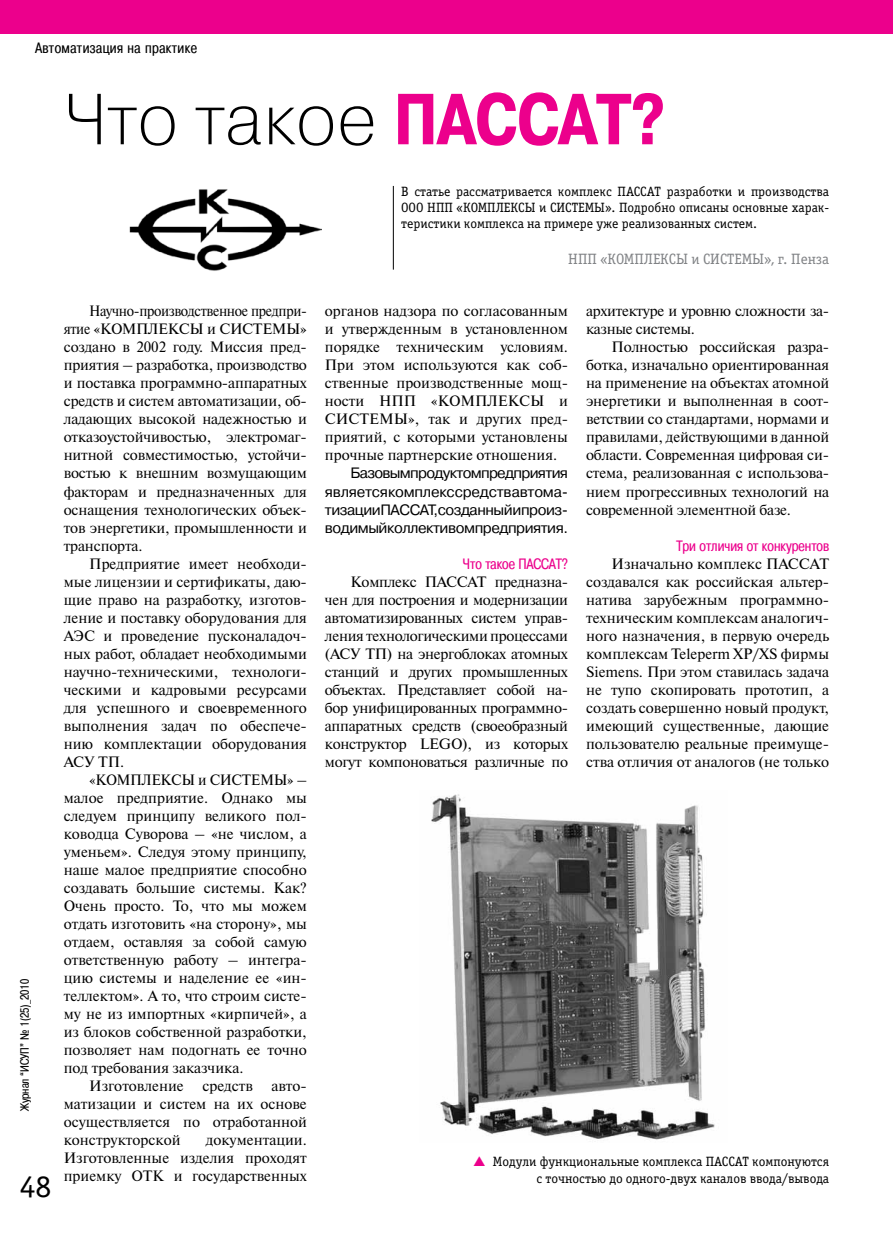
<style>
.page{position:relative;width:893px;height:1234px;background:#fff}
.page>*{position:absolute;margin:0;border:0;box-sizing:border-box;transform-origin:0 0}
.t1{font:72px "Pragmatica Light C";color:#000}
.t2{font:31.5px "Officina Serif C";color:#000}
.t3{font:15px/18px "Newton C";color:#000;text-align:justify}
.t4{font:15px/18px "Newton C";color:#000;text-align:justify;scale:.96 1}
.t5{font:15px/18px "Newton C";color:#000;text-align:justify;scale:.92 1}
.t6{font:15px/18px "Pragmatica C";letter-spacing:-.03em;color:#000;text-align:justify}
.t7{font:15px/18px "Newton C";letter-spacing:-.02em;color:#000}
.t8{font:15px "Pragmatica Cond C";color:#ec008c}
.t9{font:15px "Officina Serif C";color:#808285}
.t10{font:15px "Pragmatica Cond C";letter-spacing:.03em;color:#000}
.t11{font:13.5px/16.2px "Officina Serif C";color:#000;text-align:justify}
.t12{font:12px "Pragmatica Cond C";color:#000}
.s1{font-family:"Pragmatica Cond C";font-weight:700;color:#ec008c}
</style>
<div class="page">
<div style="left:0;top:0;width:893px;height:34px;background:#ec008c"></div>
<hr style="left:393px;top:186px;width:1px;height:83px;background:#000">
<img style="left:129px;top:189px;width:192px;height:82px">
<img style="left:431px;top:794px;width:284px;height:346px">
<p class="t10" style="left:35px;top:39px;width:163px">Автоматизация на практике</p>
<h1 class="t1" style="left:64px;top:79px;width:602px">Что такое <span class="s1">ПАССАТ?</span></h1>
<p class="t12" style="left:18px;top:1110px;width:134px;rotate:-90deg">Журнал “ИСУП” № 1(25)_2010</p>
<h2 class="t2" style="left:20px;top:1168px;width:33px">48</h2>
<p class="t5" style="left:64px;top:302px;width:266px;text-indent:26px">Научно-производственное предпри&shy;ятие «КОМПЛЕКСЫ и СИСТЕМЫ» создано в 2002 году. Миссия пред&shy;приятия – разработка, производство и поставка программно-аппаратных средств и систем автоматизации, об&shy;ладающих высокой надежностью и отказоустойчивостью, электромаг&shy;нитной совместимостью, устойчи&shy;востью к внешним возмущающим факторам и предназначенных для оснащения технологических объек&shy;тов энергетики, промышленности и транспорта.</p>
<p class="t3" style="left:64px;top:554px;width:245px;text-indent:26px">Предприятие имеет необходи&shy;мые лицензии и сертификаты, даю&shy;щие право на разработку, изготов&shy;ление и поставку оборудования для АЭС и проведение пусконаладоч&shy;ных работ, обладает необходимыми научно-техническими, технологи&shy;ческими и кадровыми ресурсами для успешного и своевременного выполнения задач по обеспече&shy;нию комплектации оборудования АСУ ТП.</p>
<p class="t4" style="left:64px;top:770px;width:255px;text-indent:26px">«КОМПЛЕКСЫ и СИСТЕМЫ» – малое предприятие. Однако мы следуем принципу великого пол&shy;ководца Суворова – «не числом, а уменьем». Следуя этому принципу, наше малое предприятие способно создавать большие системы. Как?<br>Очень просто. То, что мы можем отдать изготовить «на сторону», мы отдаем, оставляя за собой самую ответственную работу – интегра&shy;цию системы и наделение ее «ин&shy;теллектом». А то, что строим систе&shy;му не из импортных «кирпичей», а из блоков собственной разработки, позволяет нам подогнать ее точно под требования заказчика.</p>
<p class="t3" style="left:64px;top:1076px;width:245px;text-indent:26px">Изготовление средств авто&shy;матизации и систем на их основе осуществляется по отработанной конструкторской</p>
<p class="t3" style="left:64px;top:1130px;width:245px;text-indent:142px">документации.<br>Изготовленные изделия проходят приемку ОТК и государственных</p>
<p class="t11" style="left:401px;top:184px;width:430px">В статье рассматривается комплекс ПАССАТ разработки и производства ООО НПП «КОМПЛЕКСЫ и СИСТЕМЫ». Подробно описаны основные харак&shy;теристики комплекса на примере уже реализованных систем.</p>
<p class="t9" style="left:568px;top:250px;width:262px">НПП «КОМПЛЕКСЫ и СИСТЕМЫ», г. Пенза</p>
<p class="t3" style="left:325px;top:302px;width:245px">органов надзора по согласованным и утвержденным в установленном порядке техническим условиям.<br>При этом используются как соб&shy;ственные производственные мощ&shy;ности НПП «КОМПЛЕКСЫ и СИСТЕМЫ», так и других пред&shy;приятий, с которыми установлены прочные партнерские отношения.</p>
<p class="t6" style="left:325px;top:464px;width:245px;text-indent:26px">Базовым продуктом предприятия является комплекс средств автома&shy;тизации ПАССАТ, созданный и произ&shy;водимый коллективом предприятия.</p>
<p class="t8" style="left:463px;top:555px;width:107px">Что такое ПАССАТ?</p>
<p class="t3" style="left:325px;top:572px;width:245px;text-indent:26px">Комплекс ПАССАТ предназна&shy;чен для построения и модернизации автоматизированных систем управ&shy;ления технологическими процессами (АСУ ТП) на энергоблоках атомных станций и других промышленных объектах. Представляет собой на&shy;бор унифицированных программно&shy;аппаратных средств (своеобразный конструктор LEGO), из которых могут компоноваться различные по</p>
<p class="t7" style="left:586px;top:302px;width:245px">архитектуре и уровню сложности за&shy;казные системы.</p>
<p class="t3" style="left:586px;top:338px;width:245px;text-indent:26px">Полностью российская разра&shy;ботка, изначально ориентированная на применение на объектах атомной энергетики и выполненная в соот&shy;ветствии со стандартами, нормами и правилами, действующими в данной области. Современная цифровая си&shy;стема, реализованная с использова&shy;нием прогрессивных технологий на современной элементной базе.</p>
<p class="t8" style="left:676px;top:537px;width:154px">Три отличия от конкурентов</p>
<p class="t3" style="left:586px;top:554px;width:245px;text-indent:26px">Изначально комплекс ПАССАТ создавался как российская альтер&shy;натива зарубежным программно&shy;техническим комплексам аналогич&shy;ного назначения, в первую очередь комплексам Teleperm XP/XS фирмы Siemens. При этом ставилась задача не тупо скопировать прототип, а создать совершенно новый продукт, имеющий существенные, дающие пользователю реальные преимуще&shy;ства отличия от аналогов (не только</p>
<p class="t11" style="left:493px;top:1153px;width:338px;text-align:right">Модули функциональные комплекса ПАССАТ компонуются с точностью до одного-двух каналов ввода/вывода</p>
</div>
